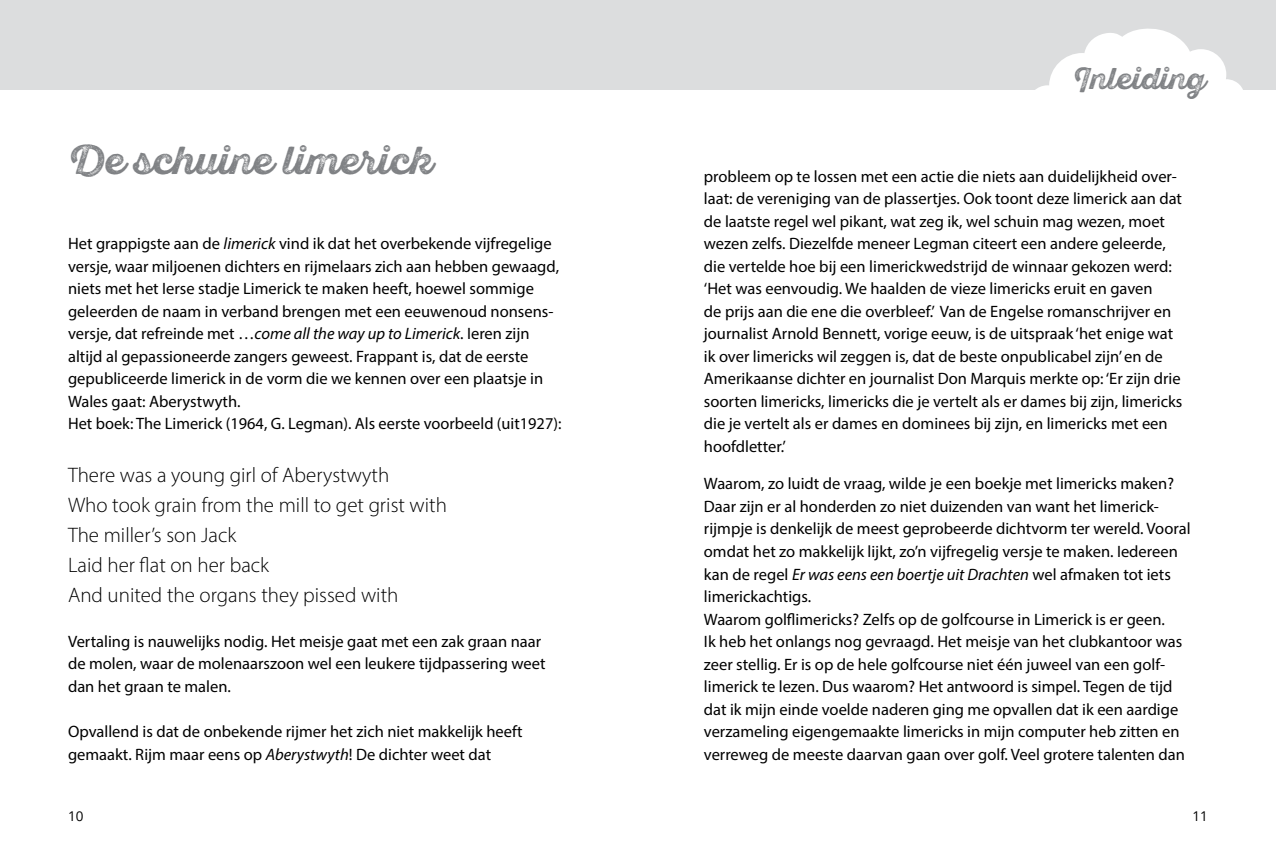
<style>
.page{position:relative;width:1276px;height:851px;background:#fff}
.page>*{position:absolute;margin:0;border:0;box-sizing:border-box;transform-origin:0 0}
.t1{font:39px "Sant Elia Rough Alt Bold Thr DMO";color:#808285}
.t2{font:30px "Sant Elia Rough Alt Bold Thr DMO";color:#808285}
.t3{font:300 21px/30px "Myriad Pro";color:#000}
.t4{font:16.5px/22.5px "Myriad Pro";color:#000}
.t5{font:13.5px "Open Sans";color:#000}
.s1{font-style:italic}
</style>
<div class="page">
<div style="left:0;top:0;width:1276px;height:89px;background:#dcddde"></div>
<svg style="left:1028px;top:28px;width:220px;height:62px"></svg>
<h1 class="t1" style="left:68px;top:138px;width:365px">De schuine limerick</h1>
<p class="t4" style="left:68px;top:232px;width:495px">Het grappigste aan de <span class="s1">limerick</span> vind ik dat het overbekende vijfregelige versje, waar miljoenen dichters en rijmelaars zich aan hebben gewaagd, niets met het Ierse stadje Limerick te maken heeft, hoewel sommige geleerden de naam in verband brengen met een eeuwenoud nonsens&shy;versje, dat refreinde met …<span class="s1">come all the way up to Limerick</span>. Ieren zijn altijd al gepassioneerde zangers geweest. Frappant is, dat de eerste gepubliceerde limerick in de vorm die we kennen over een plaatsje in Wales gaat: Aberystwyth.<br>Het boek: The Limerick (1964, G. Legman). Als eerste voorbeeld (uit1927):</p>
<p class="t3" style="left:68px;top:459px;width:380px">There was a young girl of Aberystwyth<br>Who took grain from the mill to get grist with<br>The miller’s son Jack<br>Laid her flat on her back<br>And united the organs they pissed with</p>
<p class="t4" style="left:68px;top:629px;width:479px">Vertaling is nauwelijks nodig. Het meisje gaat met een zak graan naar de molen, waar de molenaarszoon wel een leukere tijdpassering weet dan het graan te malen.</p>
<p class="t4" style="left:68px;top:719px;width:456px">Opvallend is dat de onbekende rijmer het zich niet makkelijk heeft gemaakt. Rijm maar eens op <span class="s1">Aberystwyth</span>! De dichter weet dat</p>
<h2 class="t2" style="left:1072px;top:61px;width:134px">Inleiding</h2>
<p class="t4" style="left:704px;top:164px;width:480px">probleem op te lossen met een actie die niets aan duidelijkheid over&shy;laat: de vereniging van de plassertjes. Ook toont deze limerick aan dat de laatste regel wel pikant, wat zeg ik, wel schuin mag wezen, moet wezen zelfs. Diezelfde meneer Legman citeert een andere geleerde, die vertelde hoe bij een limerickwedstrijd de winnaar gekozen werd: ‘Het was eenvoudig. We haalden de vieze limericks eruit en gaven<br>de prijs aan die ene die overbleef.’ Van de Engelse romanschrijver en journalist Arnold Bennett, vorige eeuw, is de uitspraak ‘het enige wat ik over limericks wil zeggen is, dat de beste onpublicabel zijn’ en de Amerikaanse dichter en journalist Don Marquis merkte op: ‘Er zijn drie soorten limericks, limericks die je vertelt als er dames bij zijn, limericks die je vertelt als er dames en dominees bij zijn, en limericks met een hoofdletter.’</p>
<p class="t4" style="left:704px;top:472px;width:488px">Waarom, zo luidt de vraag, wilde je een boekje met limericks maken?<br>Daar zijn er al honderden zo niet duizenden van want het limerick&shy;rijmpje is denkelijk de meest geprobeerde dichtvorm ter wereld. Vooral omdat het zo makkelijk lijkt, zo’n vijfregelig versje te maken. Iedereen kan de regel <span class="s1">Er was eens een boertje uit Drachten</span> wel afmaken tot iets limerickachtigs.<br>Waarom golflimericks? Zelfs op de golfcourse in Limerick is er geen.<br>Ik heb het onlangs nog gevraagd. Het meisje van het clubkantoor was zeer stellig. Er is op de hele golfcourse niet één juweel van een golf&shy;limerick te lezen. Dus waarom? Het antwoord is simpel. Tegen de tijd dat ik mijn einde voelde naderen ging me opvallen dat ik een aardige verzameling eigengemaakte limericks in mijn computer heb zitten en verreweg de meeste daarvan gaan over golf. Veel grotere talenten dan</p>
<p class="t5" style="left:68px;top:806px;width:17px">10</p>
<p class="t5" style="left:1192px;top:806px;width:17px">11</p>
</div>
